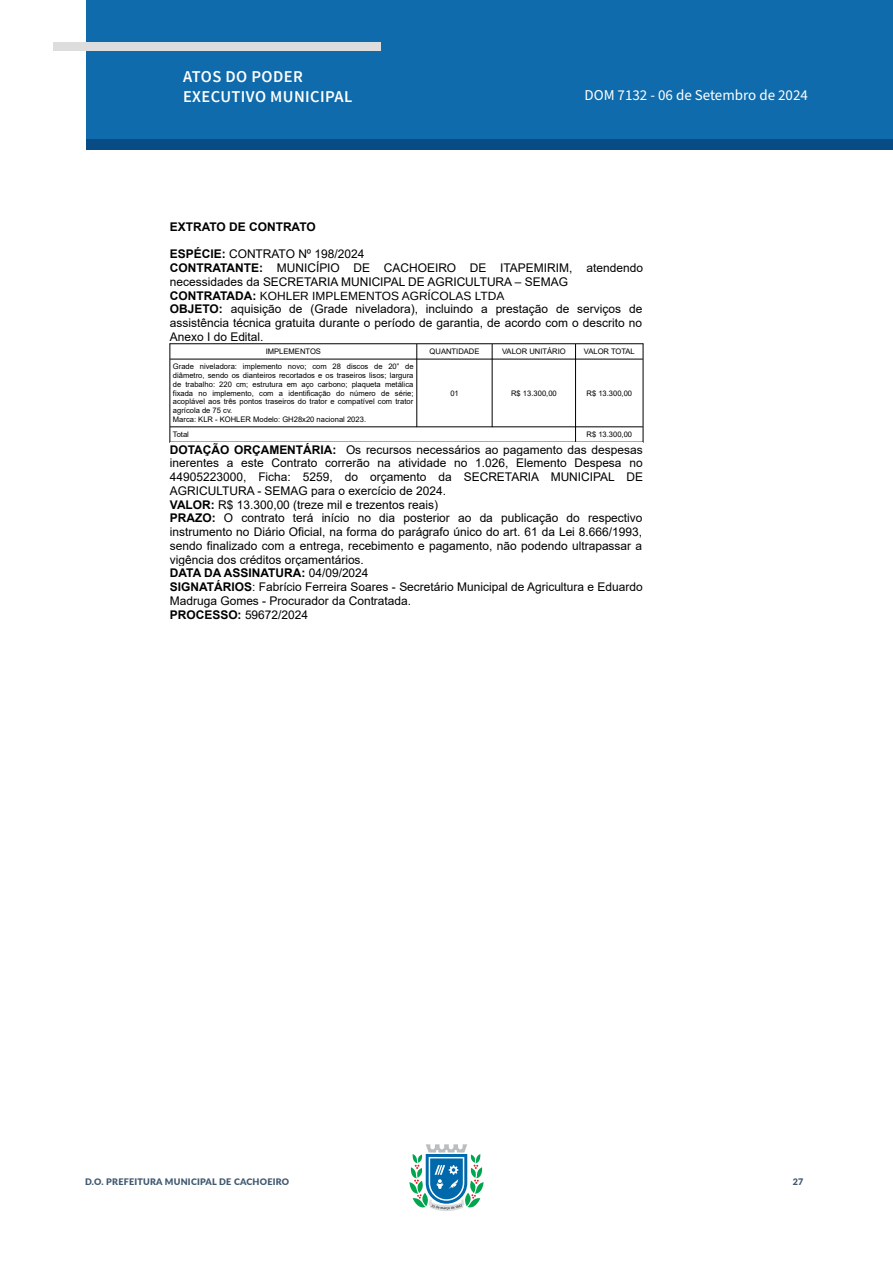
<style>
.page{position:relative;width:893px;height:1263px;background:#fff}
.page>*{position:absolute;margin:0;border:0;box-sizing:border-box;transform-origin:0 0}
.t1{font:600 16.5px/19.8px "Source Sans Pro";letter-spacing:.025em;color:#fff}
.t2{font:15px "Source Sans Pro";color:#fff}
.t3{font:12px/13.8px "Arial";color:#000}
.t4{font:700 12px "Arial";color:#000}
.t5{font:900 9px "Lato";letter-spacing:.025em;color:#405970}
.t6{font:7.65px/8.7px "Arial";color:#000}
.s1{font-weight:700}
.s2{font-family:"Liberation Sans"}
</style>
<div class="page">
<svg style="left:409px;top:1144px;width:75px;height:67px"></svg>
<div style="left:86px;top:0;width:807px;height:140px;background:#0f6bab"></div>
<div style="left:87px;top:140px;width:806px;height:10px;background:#084c86"></div>
<div style="left:53px;top:42px;width:328px;height:9px;background:#ddd"></div>
<hr style="left:170px;top:343px;width:473px;height:1px;background:#000">
<hr style="left:170px;top:359px;width:473px;height:1px;background:#000">
<hr style="left:170px;top:427px;width:473px;height:1px;background:#000">
<hr style="left:170px;top:343px;width:1px;height:99px;background:#000">
<hr style="left:416px;top:344px;width:1px;height:83px;background:#000">
<hr style="left:492px;top:344px;width:1px;height:83px;background:#000">
<hr style="left:575px;top:344px;width:1px;height:98px;background:#000">
<hr style="left:643px;top:343px;width:1px;height:99px;background:#000">
<h1 class="t1" style="left:183px;top:67px;width:171px">ATOS DO PODER<br>EXECUTIVO MUNICIPAL</h1>
<p class="t2" style="left:584px;top:85px;width:225px">DOM 7132 - 06 de Setembro de 2024</p>
<p class="t4" style="left:170px;top:220px;width:147px">EXTRATO DE CONTRATO</p>
<p class="t3" style="left:170px;top:247px;width:475px"><span class="s1">ESPÉCIE:</span> CONTRATO Nº 198/2024<br><span class="s1">CONTRATANTE:</span> MUNICÍPIO DE CACHOEIRO DE ITAPEMIRIM, atendendo necessidades da SECRETARIA MUNICIPAL DE AGRICULTURA – SEMAG <span class="s1">CONTRATADA:</span> <span class="s2">KOHLER IMPLEMENTOS AGRÍCOLAS LTDA<br></span><span class="s1">OBJETO:</span> aquisição de (Grade niveladora), incluindo a prestação de serviços de assistência técnica gratuita durante o período de garantia, de acordo com o descrito no Anexo I do Edital.</p>
<p class="t6" style="left:266px;top:347px;width:57px">IMPLEMENTOS</p>
<p class="t6" style="left:430px;top:347px;width:51px">QUANTIDADE</p>
<p class="t6" style="left:502px;top:347px;width:65px">VALOR UNITÁRIO</p>
<p class="t6" style="left:584px;top:347px;width:53px">VALOR TOTAL</p>
<p class="t6" style="left:173px;top:362px;width:242px">Grade niveladora: implemento novo; com 28 discos de 20” de diâmetro, sendo os dianteiros recortados e os traseiros lisos; largura de trabalho: 220 cm; estrutura em aço carbono; plaqueta metálica fixada no implemento, com a identificação do número de série; acoplável aos três pontos traseiros do trator e compatível com trator agrícola de 75 cv.<br>Marca: KLR - KOHLER Modelo: GH28x20 nacional 2023.</p>
<p class="t6" style="left:450px;top:389px;width:10px">01</p>
<p class="t6" style="left:511px;top:389px;width:47px">R$ 13.300,00</p>
<p class="t6" style="left:586px;top:389px;width:47px">R$ 13.300,00</p>
<p class="t6" style="left:173px;top:430px;width:18px">Total</p>
<p class="t6" style="left:586px;top:430px;width:47px">R$ 13.300,00</p>
<p class="t3" style="left:170px;top:443px;width:475px"><span class="s1">DOTAÇÃO ORÇAMENTÁRIA:</span> Os recursos necessários ao pagamento das despesas inerentes a este Contrato correrão na atividade no 1.026, Elemento Despesa no 44905223000, Ficha: 5259, do orçamento da SECRETARIA MUNICIPAL DE AGRICULTURA - SEMAG para o exercício de 2024.<br><span class="s1">VALOR:</span> R$ 13.300,00 (treze mil e trezentos reais)<br><span class="s1">PRAZO:</span> O contrato terá início no dia posterior ao da publicação do respectivo instrumento no Diário Oficial, na forma do parágrafo único do art. 61 da Lei 8.666/1993, sendo finalizado com a entrega, recebimento e pagamento, não podendo ultrapassar a vigência dos créditos orçamentários.<br><span class="s1">DATA DA ASSINATURA:</span> 04/09/2024<br><span class="s1">SIGNATÁRIOS</span>: Fabrício Ferreira Soares - Secretário Municipal de Agricultura e Eduardo Madruga Gomes - Procurador da Contratada.<br><span class="s1">PROCESSO:</span> 59672/2024</p>
<p class="t5" style="left:85px;top:1175px;width:206px">D.O. PREFEITURA MUNICIPAL DE CACHOEIRO</p>
<p class="t5" style="left:793px;top:1175px;width:12px">27</p>
</div>
